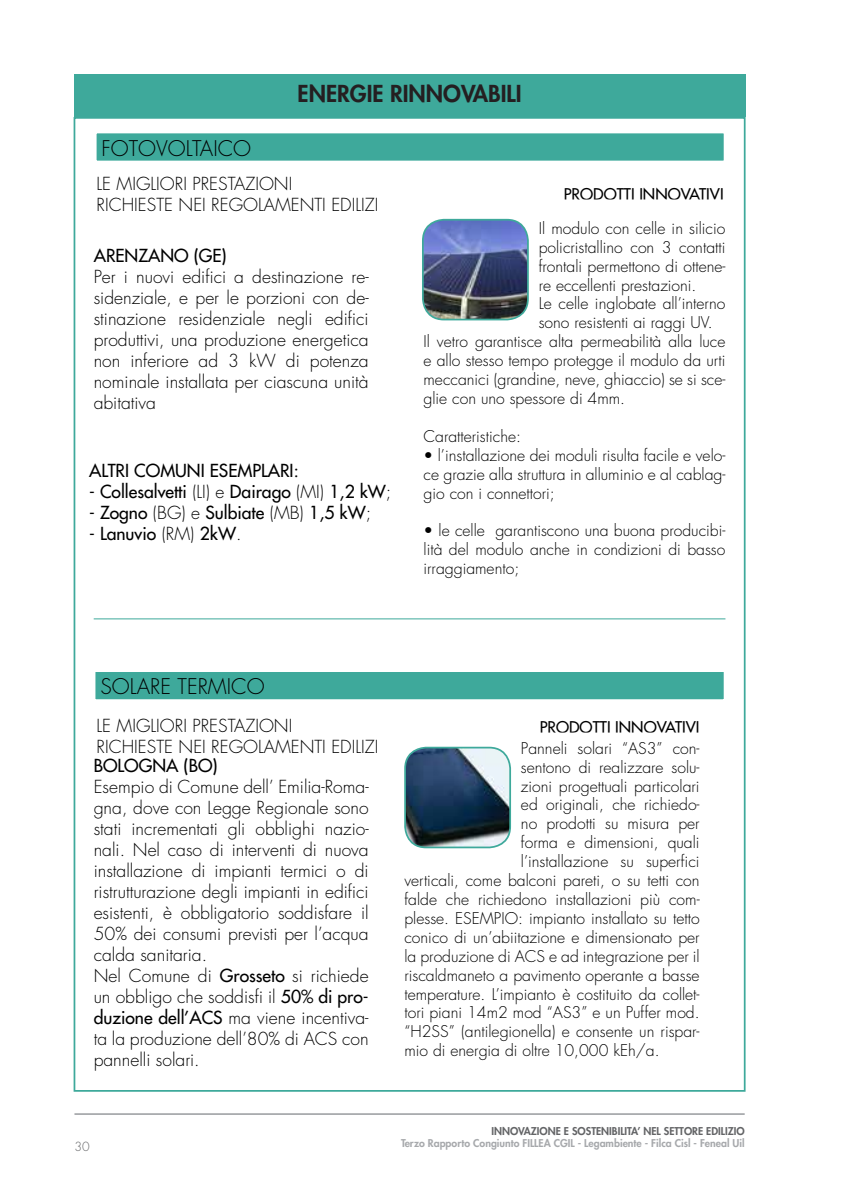
<style>
.page{position:relative;width:844px;height:1191px;background:#fff}
.page>*{position:absolute;margin:0;border:0;box-sizing:border-box;transform-origin:0 0}
.t1{font:800 22.75px "Futura Std";color:#241f21}
.t2{font:300 21px "Futura Std";color:#000}
.t3{font:300 17.5px/21px "Futura Std";color:#000}
.t4{font:500 17.5px "Futura Std";color:#000}
.t5{font:300 15.75px/18.9px "Futura Std";color:#000;text-align:justify}
.t6{font:500 15.75px "Futura Std";color:#000}
.t7{font:300 12.25px "Futura Std";color:#636466}
.t8{font:800 10.5px "Futura Std";color:#a7a9ac}
.t9{font:800 10.5px "Futura Std";color:#636466}
.s1{font-weight:300}
.s2{font-weight:500}
</style>
<div class="page">
<hr style="left:74px;top:1113px;width:670px;height:2px;background:#a7a9ac">
<div style="left:74px;top:74px;width:671px;height:43px;background:#3ea99b"></div>
<div style="left:96px;top:132px;width:628px;height:29px;background:#3ea99b"></div>
<div style="left:95px;top:132px;width:630px;height:30px;border:2px solid #fff"></div>
<div style="left:95px;top:671px;width:629px;height:29px;background:#3ea99b"></div>
<div style="left:94px;top:670px;width:631px;height:31px;border:2px solid #fff"></div>
<img style="left:423px;top:220px;width:105px;height:99px">
<div style="left:422px;top:219px;width:106px;height:101px;border:2px solid #3ea99b;border-radius:21px"></div>
<img style="left:407px;top:749px;width:103px;height:98px">
<div style="left:404px;top:746px;width:107px;height:102px;border:2px solid #3ea99b;border-radius:21px"></div>
<hr style="left:94px;top:618px;width:631px;height:1px;background:#3ea99b">
<h2 class="t2" style="left:101px;top:135px;width:151px">FOTOVOLTAICO</h2>
<h1 class="t1" style="left:297px;top:79px;width:225px">ENERGIE RINNOVABILI</h1>
<p class="t3" style="left:97px;top:173px;width:283px">LE MIGLIORI PRESTAZIONI<br>RICHIESTE NEI REGOLAMENTI EDILIZI</p>
<p class="t6" style="left:563px;top:184px;width:161px">PRODOTTI INNOVATIVI</p>
<p class="t4" style="left:94px;top:245px;width:134px">ARENZANO (GE)</p>
<p class="t3" style="left:94px;top:267px;width:276px;text-align:justify">Per i nuovi edifici a destinazione re&shy;sidenziale, e per le porzioni con de&shy;stinazione residenziale negli edifici produttivi, una produzione energetica non inferiore ad 3 kW di potenza nominale installata per ciascuna unità abitativa</p>
<p class="t4" style="left:89px;top:459px;width:211px">ALTRI COMUNI ESEMPLARI:</p>
<p class="t4" style="left:89px;top:480px;width:303px">- Collesalvetti <span class="s1">(LI) e</span> Dairago <span class="s1">(MI)</span> 1,2 kW<span class="s1">;</span></p>
<p class="t4" style="left:89px;top:501px;width:283px">- Zogno <span class="s1">(BG) e</span> Sulbiate <span class="s1">(MB)</span> 1,5 kW<span class="s1">;</span></p>
<p class="t4" style="left:89px;top:522px;width:154px">- Lanuvio <span class="s1">(RM)</span> 2kW<span class="s1">.</span></p>
<p class="t5" style="left:538px;top:219px;width:188px">Il modulo con celle in silicio</p>
<p class="t5" style="left:538px;top:238px;width:188px">policristallino con 3 contatti</p>
<p class="t5" style="left:538px;top:257px;width:188px">frontali permettono di ottene-</p>
<p class="t5" style="left:538px;top:276px;width:159px">re eccellenti prestazioni.</p>
<p class="t5" style="left:538px;top:295px;width:188px">Le celle inglobate all’interno</p>
<p class="t5" style="left:538px;top:313px;width:175px">sono resistenti ai raggi UV.</p>
<p class="t5" style="left:423px;top:332px;width:303px">Il vetro garantisce alta permeabilità alla luce</p>
<p class="t5" style="left:423px;top:351px;width:303px">e allo stesso tempo protegge il modulo da urti</p>
<p class="t5" style="left:423px;top:370px;width:303px">meccanici (grandine, neve, ghiaccio) se si sce-</p>
<p class="t5" style="left:423px;top:389px;width:203px">glie con uno spessore di 4mm.</p>
<p class="t5" style="left:423px;top:427px;width:99px">Caratteristiche:</p>
<p class="t5" style="left:423px;top:446px;width:303px">• l’installazione dei moduli risulta facile e velo&shy;ce grazie alla struttura in alluminio e al cablag&shy;gio con i connettori;</p>
<p class="t5" style="left:423px;top:521px;width:303px">• le celle garantiscono una buona producibi&shy;lità del modulo anche in condizioni di basso irraggiamento;</p>
<h2 class="t2" style="left:100px;top:674px;width:166px">SOLARE TERMICO</h2>
<p class="t3" style="left:97px;top:716px;width:283px">LE MIGLIORI PRESTAZIONI<br>RICHIESTE NEI REGOLAMENTI EDILIZI</p>
<p class="t4" style="left:94px;top:754px;width:125px">BOLOGNA (BO)</p>
<p class="t3" style="left:94px;top:776px;width:276px">Esempio di Comune dell’ Emilia-Roma&shy;gna, dove con Legge Regionale sono stati incrementati gli obblighi nazio&shy;nali. Nel caso di interventi di nuova installazione di impianti termici o di ristrutturazione degli impianti in edifici esistenti, è obbligatorio soddisfare il 50% dei consumi previsti per l’acqua calda sanitaria.<br>Nel Comune di <span class="s2">Grosseto</span> si richiede un obbligo che soddisfi il <span class="s2">50% di pro&shy;duzione dell’ACS</span> ma viene incentiva&shy;ta la produzione dell’80% di ACS con pannelli solari.</p>
<p class="t7" style="left:74px;top:1139px;width:17px">30</p>
<p class="t6" style="left:539px;top:717px;width:161px">PRODOTTI INNOVATIVI</p>
<p class="t5" style="left:521px;top:739px;width:180px">Panneli solari “AS3” con-</p>
<p class="t5" style="left:521px;top:758px;width:180px">sentono di realizzare solu-</p>
<p class="t5" style="left:521px;top:777px;width:180px">zioni progettuali particolari</p>
<p class="t5" style="left:521px;top:795px;width:180px">ed originali, che richiedo-</p>
<p class="t5" style="left:521px;top:814px;width:180px">no prodotti su misura per</p>
<p class="t5" style="left:521px;top:833px;width:180px">forma e dimensioni, quali</p>
<p class="t5" style="left:521px;top:852px;width:180px">l’installazione su superfici</p>
<p class="t5" style="left:404px;top:871px;width:296px">verticali, come balconi pareti, o su tetti con</p>
<p class="t5" style="left:404px;top:890px;width:296px">falde che richiedono installazioni più com-</p>
<p class="t5" style="left:404px;top:909px;width:296px">plesse. ESEMPIO: impianto installato su tetto</p>
<p class="t5" style="left:404px;top:928px;width:296px">conico di un’abiitazione e dimensionato per</p>
<p class="t5" style="left:404px;top:947px;width:296px">la produzione di ACS e ad integrazione per il</p>
<p class="t5" style="left:404px;top:966px;width:296px">riscaldmaneto a pavimento operante a basse</p>
<p class="t5" style="left:404px;top:984px;width:296px">temperature. L’impianto è costituito da collet-</p>
<p class="t5" style="left:404px;top:1003px;width:296px">tori piani 14m2 mod “AS3” e un Puffer mod.</p>
<p class="t5" style="left:404px;top:1022px;width:296px">“H2SS” (antilegionella) e consente un rispar-</p>
<p class="t5" style="left:404px;top:1041px;width:256px">mio di energia di oltre 10,000 kEh/a.</p>
<p class="t9" style="left:491px;top:1124px;width:255px">INNOVAZIONE E SOSTENIBILITA’ NEL SETTORE EDILIZIO</p>
<p class="t8" style="left:401px;top:1136px;width:345px">Terzo Rapporto Congiunto FILLEA CGIL - Legambiente - Filca Cisl - Feneal Uil</p>
</div>
